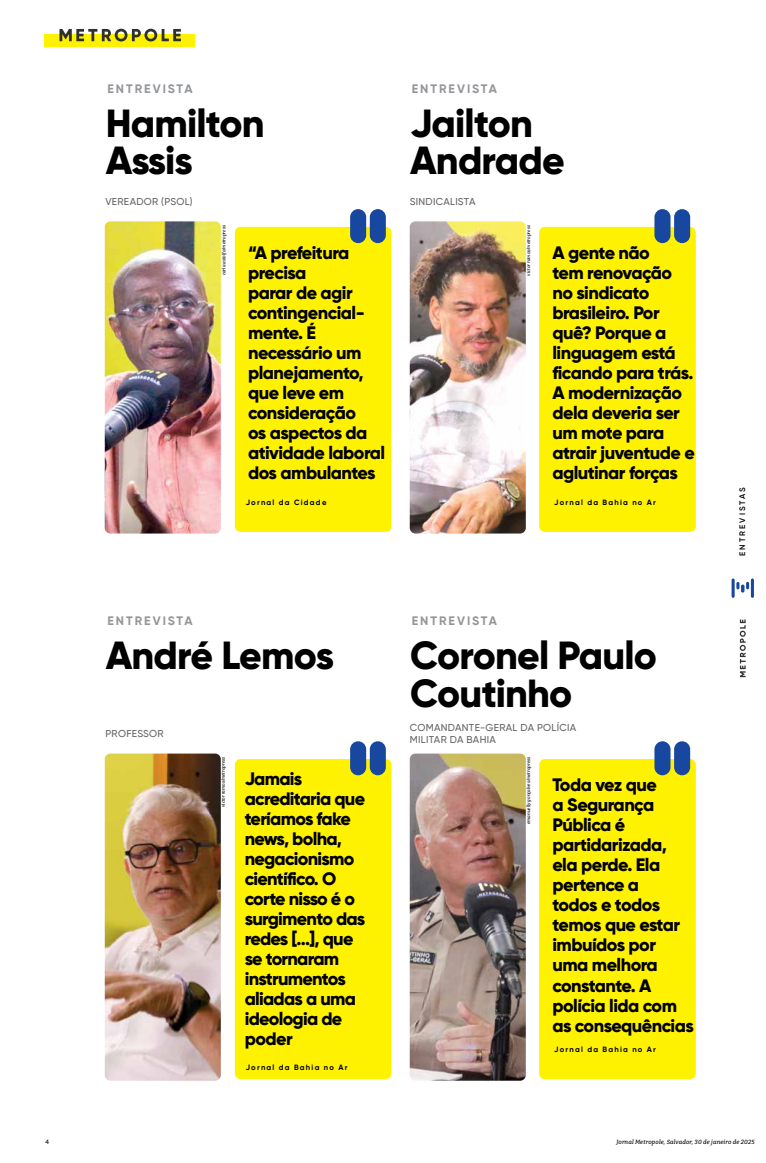
<style>
.page{position:relative;width:766px;height:1163px;background:#fff}
.page>*{position:absolute;margin:0;border:0;box-sizing:border-box;transform-origin:0 0}
.t1{font:800 39.2px/37.7px "Gilroy";letter-spacing:-.02em;color:#000}
.t2{font:800 18px/20px "Gilroy";letter-spacing:-.03em;color:#000}
.t3{font:700 12.3px "Gilroy";letter-spacing:.16em;color:#939598}
.t4{font:500 10px/12px "Gilroy";letter-spacing:.03em;color:#636466}
.t5{font:600 8px "Gilroy";letter-spacing:.26em;color:#000}
.t6{font:700 7.6px "Gilroy";letter-spacing:.16em;color:#000}
.t7{font:italic 500 6px "Bitter";letter-spacing:.02em;color:#000}
.t8{font:500 6px "Bitter";color:#000}
.t9{font:italic 500 4.5px "Bitter";color:#000}
</style>
<div class="page">
<div style="left:45px;top:35px;width:150px;height:12px;background:#fff200"></div>
<svg style="left:59px;top:29px;width:122px;height:12px"></svg>
<svg style="left:739px;top:619px;width:6px;height:58px"></svg>
<hr style="left:731px;top:578px;width:3px;height:19px;background:#17479e;border-radius:2px">
<hr style="left:750px;top:578px;width:3px;height:19px;background:#17479e;border-radius:2px">
<svg style="left:736px;top:582px;width:13px;height:10px"></svg>
<img style="left:409px;top:221px;width:116px;height:312px">
<img style="left:409px;top:753px;width:116px;height:327px">
<img style="left:105px;top:221px;width:116px;height:312px">
<img style="left:105px;top:753px;width:116px;height:327px">
<div style="left:235px;top:227px;width:156px;height:305px;background:#fff200;border-radius:6px"></div>
<div style="left:235px;top:759px;width:156px;height:319px;background:#fff200;border-radius:6px"></div>
<div style="left:539px;top:227px;width:156px;height:305px;background:#fff200;border-radius:6px"></div>
<div style="left:539px;top:759px;width:156px;height:319px;background:#fff200;border-radius:6px"></div>
<div style="left:350px;top:209px;width:16px;height:34px;background:#17479e;border-radius:8px"></div>
<div style="left:369px;top:209px;width:17px;height:34px;background:#17479e;border-radius:8px"></div>
<div style="left:350px;top:741px;width:16px;height:34px;background:#17479e;border-radius:8px"></div>
<div style="left:369px;top:741px;width:17px;height:34px;background:#17479e;border-radius:8px"></div>
<div style="left:654px;top:209px;width:16px;height:34px;background:#17479e;border-radius:8px"></div>
<div style="left:674px;top:209px;width:16px;height:34px;background:#17479e;border-radius:8px"></div>
<div style="left:654px;top:741px;width:16px;height:34px;background:#17479e;border-radius:8px"></div>
<div style="left:674px;top:741px;width:16px;height:34px;background:#17479e;border-radius:8px"></div>
<p class="t3" style="left:107px;top:81px;width:87px">ENTREVISTA</p>
<p class="t3" style="left:411px;top:81px;width:87px">ENTREVISTA</p>
<h1 class="t1" style="left:106px;top:104px;width:160px">Hamilton<br>Assis</h1>
<h1 class="t1" style="left:410px;top:104px;width:156px">Jailton<br>Andrade</h1>
<p class="t4" style="left:105px;top:195px;width:89px">VEREADOR (PSOL)</p>
<p class="t4" style="left:409px;top:195px;width:67px">SINDICALISTA</p>
<p class="t9" style="left:221px;top:275px;width:52px;rotate:-90deg">carla astolfo/metropress</p>
<p class="t9" style="left:525px;top:275px;width:52px;rotate:-90deg">victor ramos/metropress</p>
<p class="t2" style="left:248px;top:243px;width:139px">“A prefeitura precisa<br>parar de agir contingencial&shy;mente. É necessário um planejamento, que leve em consideração<br>os aspectos da atividade laboral dos ambulantes</p>
<p class="t6" style="left:246px;top:497px;width:82px">Jornal da Cidade</p>
<p class="t2" style="left:552px;top:243px;width:144px">A gente não<br>tem renovação no sindicato brasileiro. Por quê? Porque a linguagem está ficando para trás.<br>A modernização dela deveria ser um mote para atrair juventude e aglutinar forças</p>
<p class="t6" style="left:554px;top:497px;width:103px">Jornal da Bahia no Ar</p>
<p class="t3" style="left:107px;top:612px;width:87px">ENTREVISTA</p>
<p class="t3" style="left:411px;top:612px;width:87px">ENTREVISTA</p>
<h1 class="t1" style="left:106px;top:636px;width:230px">André Lemos</h1>
<p class="t4" style="left:105px;top:727px;width:60px">PROFESSOR</p>
<p class="t9" style="left:220px;top:806px;width:52px;rotate:-90deg">victor ramos/metropress</p>
<p class="t2" style="left:245px;top:768px;width:122px">Jamais acreditaria que teríamos fake news, bolha, negacionismo científico. O corte nisso é o surgimento das redes [...], que se tornaram instrumentos aliadas a uma ideologia de poder</p>
<p class="t6" style="left:246px;top:1062px;width:103px">Jornal da Bahia no Ar</p>
<h1 class="t1" style="left:410px;top:636px;width:248px">Coronel Paulo<br>Coutinho</h1>
<p class="t4" style="left:409px;top:721px;width:168px">COMANDANTE-GERAL DA POLÍCIA<br>MILITAR DA BAHIA</p>
<p class="t9" style="left:525px;top:823px;width:69px;rotate:-90deg">emanuelly gonçalves/metropress</p>
<p class="t2" style="left:552px;top:774px;width:143px">Toda vez que<br>a Segurança<br>Pública é partidarizada, ela perde. Ela pertence a<br>todos e todos temos que estar imbuídos por uma melhora constante. A polícia lida com as consequências</p>
<p class="t6" style="left:554px;top:1044px;width:103px">Jornal da Bahia no Ar</p>
<p class="t5" style="left:737px;top:556px;width:71px;rotate:-90deg">ENTREVISTAS</p>
<p class="t8" style="left:45px;top:1137px;width:5px">4</p>
<p class="t7" style="left:616px;top:1137px;width:140px">Jornal Metropole, Salvador, 30 de janeiro de 2025</p>
</div>
